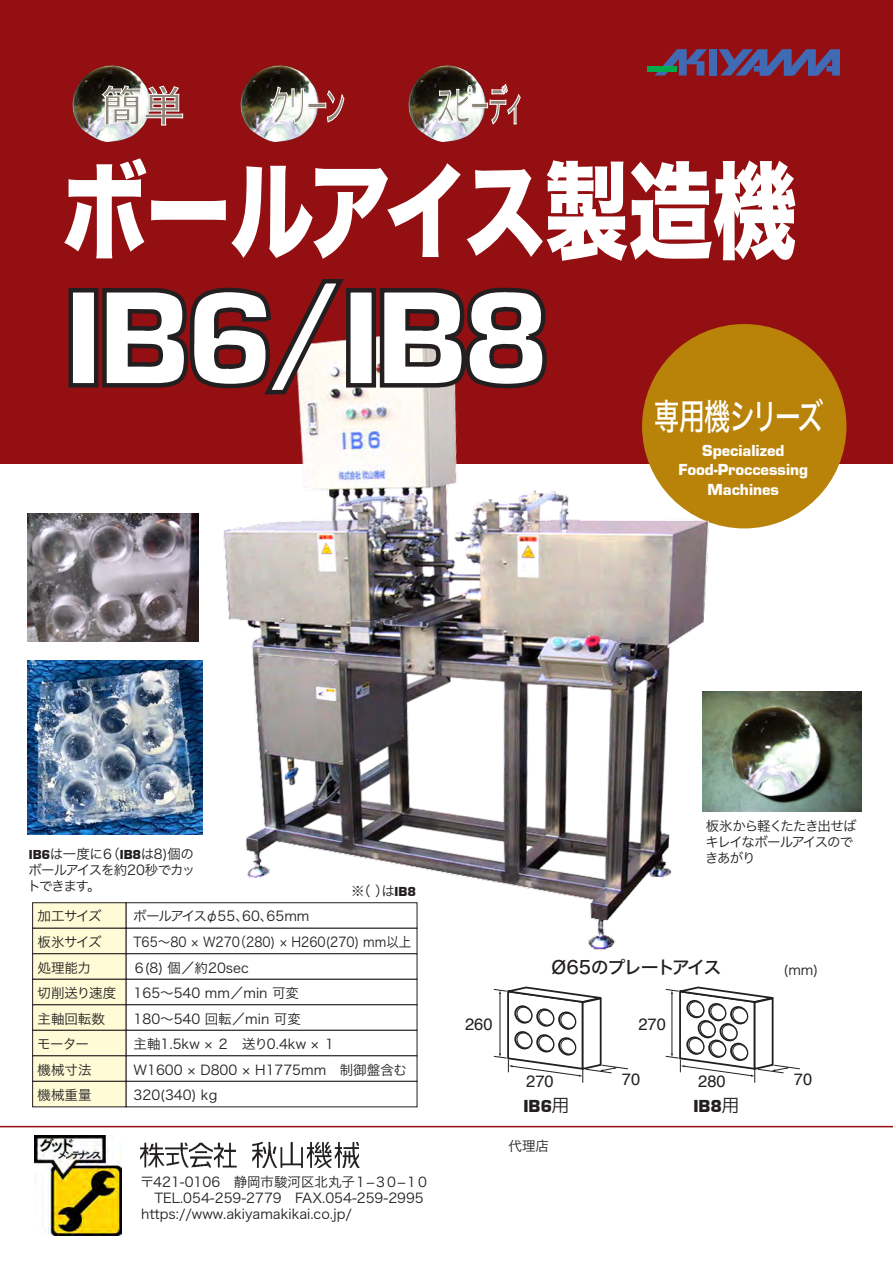
<style>
.page{position:relative;width:893px;height:1263px;background:#fff}
.page>*{position:absolute;margin:0;border:0;box-sizing:border-box;transform-origin:0 0}
.t1{font:900 142.5px "Eurostile";letter-spacing:-.05em;color:#fff}
.t2{font:105px "Hiragino Sans W8";letter-spacing:-.015em;color:#fff;scale:.8 1}
.t3{font:42px "Hiragino Sans W5";letter-spacing:-.1em;color:#8e877b;scale:.45 1}
.t4{font:42px "Hiragino Sans W5";letter-spacing:-.1em;color:#8e877b;scale:.5 1}
.t5{font:42px "Hiragino Sans W5";letter-spacing:-.1em;color:#8e877b}
.t6{font:36px "Hiragino Sans W5";letter-spacing:-.07em;color:#fff;scale:.72 1}
.t7{font:18px "Hiragino Sans W5";letter-spacing:-.085em;color:#231f20}
.t8{font:900 18px "Eurostile";color:#231f20}
.t9{font:900 16.5px/19.8px "Eurostile";color:#fff;text-align:center}
.t10{font:16.5px "Helvetica";color:#231f20}
.t11{font:13.5px/16.2px "Hiragino Sans W3";color:#231f20;text-align:justify}
.t12{font:13.5px "Hiragino Sans W3";color:#231f20;scale:.92 1}
.t13{font:13.5px/16.2px "Hiragino Sans W3";letter-spacing:-.085em;color:#231f20}
.t14{font:13.5px "Hiragino Sans W3";letter-spacing:-.06em;color:#231f20}
.s1{font-family:"Eurostile";font-weight:900}
.s2{font-family:"Hiragino Sans W3";font-weight:400}
</style>
<div class="page">
<div style="left:0;top:0;width:893px;height:463px;background:#940f12"></div>
<img style="left:28px;top:513px;width:108px;height:128px">
<div style="left:642px;top:324px;width:204px;height:204px;background:#b98208;border-radius:50%"></div>
<div style="left:709px;top:49px;width:8px;height:26px;background:#406ab4"></div>
<svg style="left:655px;top:49px;width:52px;height:27px"></svg>
<svg style="left:719px;top:49px;width:121px;height:27px"></svg>
<div style="left:647px;top:66px;width:30px;height:6px;background:#00ab4d"></div>
<img style="left:34px;top:1135px;width:87px;height:100px">
<img style="left:140px;top:1141px;width:220px;height:27px">
<img style="left:73px;top:65px;width:72px;height:76px">
<svg style="left:101px;top:85px;width:82px;height:41px"></svg>
<img style="left:241px;top:65px;width:73px;height:76px">
<svg style="left:270px;top:86px;width:75px;height:39px"></svg>
<img style="left:409px;top:65px;width:70px;height:76px">
<svg style="left:437px;top:83px;width:84px;height:42px"></svg>
<img style="left:136px;top:324px;width:663px;height:643px">
<img style="left:702px;top:692px;width:159px;height:119px">
<hr style="left:0;top:1126px;width:893px;height:1px;background:#940f12">
<div style="left:68px;top:288px;width:30px;height:100px;border:4px solid #231f20"></div>
<svg style="left:102px;top:279px;width:244px;height:118px"></svg>
<div style="left:346px;top:288px;width:30px;height:100px;border:4px solid #231f20"></div>
<svg style="left:378px;top:287px;width:172px;height:104px"></svg>
<svg style="left:493px;top:986px;width:135px;height:97px"></svg>
<svg style="left:665px;top:986px;width:135px;height:97px"></svg>
<img style="left:28px;top:660px;width:174px;height:174px">
<div style="left:32px;top:902px;width:95px;height:27px;background:#fffbd6;border:1px solid #231f20"></div>
<div style="left:126px;top:902px;width:291px;height:27px;background:#fff;border:1px solid #231f20"></div>
<div style="left:32px;top:928px;width:95px;height:26px;background:#fffbd6;border:1px solid #231f20"></div>
<div style="left:126px;top:928px;width:291px;height:26px;background:#fff;border:1px solid #231f20"></div>
<div style="left:32px;top:953px;width:95px;height:27px;background:#fffbd6;border:1px solid #231f20"></div>
<div style="left:126px;top:953px;width:291px;height:27px;background:#fff;border:1px solid #231f20"></div>
<div style="left:32px;top:979px;width:95px;height:26px;background:#fffbd6;border:1px solid #231f20"></div>
<div style="left:126px;top:979px;width:291px;height:26px;background:#fff;border:1px solid #231f20"></div>
<div style="left:32px;top:1004px;width:95px;height:27px;background:#fffbd6;border:1px solid #231f20"></div>
<div style="left:126px;top:1004px;width:291px;height:27px;background:#fff;border:1px solid #231f20"></div>
<div style="left:32px;top:1030px;width:95px;height:26px;background:#fffbd6;border:1px solid #231f20"></div>
<div style="left:126px;top:1030px;width:291px;height:26px;background:#fff;border:1px solid #231f20"></div>
<div style="left:32px;top:1055px;width:95px;height:27px;background:#fffbd6;border:1px solid #231f20"></div>
<div style="left:126px;top:1055px;width:291px;height:27px;background:#fff;border:1px solid #231f20"></div>
<div style="left:32px;top:1081px;width:95px;height:26px;background:#fffbd6;border:1px solid #231f20"></div>
<div style="left:126px;top:1081px;width:291px;height:26px;background:#fff;border:1px solid #231f20"></div>
<h3 class="t5" style="left:101px;top:68px;width:85px">簡単</h3>
<h3 class="t4" style="left:269px;top:68px;width:154px">クリーン</h3>
<h3 class="t3" style="left:436px;top:68px;width:196px">スピーディ</h3>
<h2 class="t2" style="left:63px;top:153px;width:919px">ボールアイス製造機</h2>
<h1 class="t1" style="left:63px;top:260px;width:490px">IB6/IB8</h1>
<h3 class="t6" style="left:654px;top:384px;width:237px">専用機シリーズ</h3>
<p class="t9" style="left:678px;top:440px;width:131px">Specialized<br>Food-Proccessing<br>Machines</p>
<p class="t11" style="left:27px;top:845px;width:169px"><span class="s1">IB6</span>は一度に６（<span class="s1">IB8</span>は8)個のボールアイスを約20秒でカットできます。</p>
<p class="t11" style="left:351px;top:882px;width:66px">※（ ）は<span class="s1">IB8</span></p>
<p class="t11" style="left:38px;top:907px;width:66px">加工サイズ</p>
<p class="t14" style="left:133px;top:904px;width:178px">ボールアイスφ55、60、65mm</p>
<p class="t11" style="left:38px;top:933px;width:66px">板氷サイズ</p>
<p class="t12" style="left:134px;top:930px;width:303px">T65～80 × W270（280) × H260(270) mm以上</p>
<p class="t11" style="left:38px;top:958px;width:55px">処理能力</p>
<p class="t11" style="left:132px;top:958px;width:118px">６(8) 個／約20sec</p>
<p class="t11" style="left:38px;top:984px;width:80px">切削送り速度</p>
<p class="t11" style="left:134px;top:984px;width:167px">165～540 mm／min 可変</p>
<p class="t11" style="left:38px;top:1009px;width:69px">主軸回転数</p>
<p class="t11" style="left:134px;top:1009px;width:169px">180～540 回転／min 可変</p>
<p class="t11" style="left:37px;top:1035px;width:53px">モーター</p>
<p class="t11" style="left:134px;top:1035px;width:204px">主軸1.5kw × ２　送り0.4kw × １</p>
<p class="t11" style="left:38px;top:1060px;width:55px">機械寸法</p>
<p class="t11" style="left:134px;top:1060px;width:275px">W1600 × D800 × H1775mm　制御盤含む</p>
<p class="t11" style="left:38px;top:1086px;width:55px">機械重量</p>
<p class="t11" style="left:134px;top:1086px;width:85px">320(340) kg</p>
<p class="t11" style="left:140px;top:1172px;width:290px;text-align:left">〒421-0106　静岡市駿河区北丸子１-３０-１０　TEL.054-259-2779　FAX.054-259-2995 https://www.akiyamakikai.co.jp/</p>
<p class="t13" style="left:705px;top:817px;width:153px">板氷から軽くたたき出せばキレイなボールアイスのできあがり</p>
<p class="t10" style="left:465px;top:1011px;width:29px">260</p>
<h3 class="t7" style="left:552px;top:951px;width:171px">Ø65のプレートアイス</h3>
<p class="t11" style="left:783px;top:961px;width:36px">(mm)</p>
<p class="t10" style="left:638px;top:1011px;width:29px">270</p>
<p class="t10" style="left:622px;top:1066px;width:20px">70</p>
<p class="t10" style="left:698px;top:1069px;width:29px">280</p>
<p class="t10" style="left:794px;top:1067px;width:20px">70</p>
<p class="t10" style="left:526px;top:1069px;width:29px">270</p>
<h3 class="t8" style="left:523px;top:1096px;width:48px">IB6<span class="s2">用</span></h3>
<h3 class="t8" style="left:693px;top:1096px;width:48px">IB8<span class="s2">用</span></h3>
<p class="t11" style="left:508px;top:1136px;width:42px">代理店</p>
</div>
